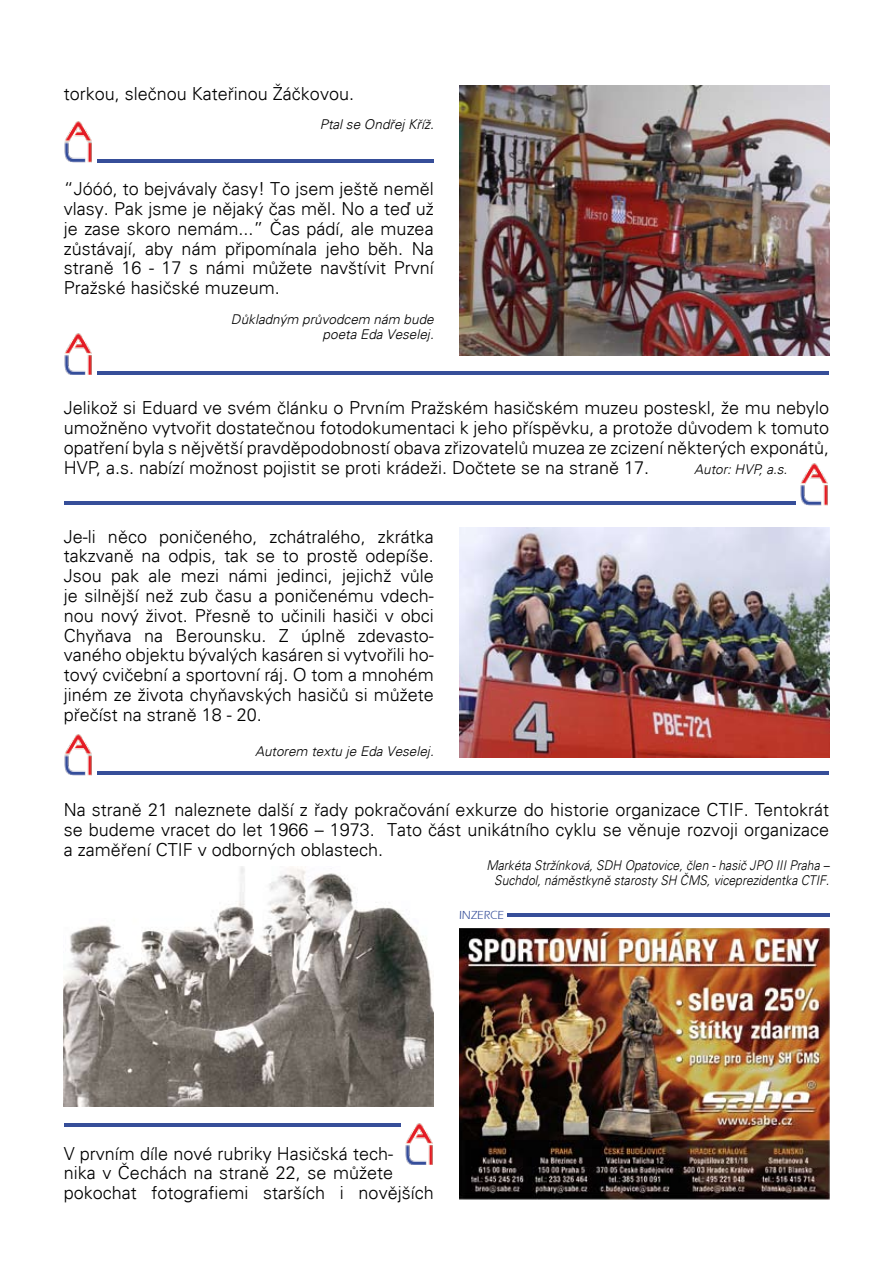
<style>
.page{position:relative;width:893px;height:1263px;background:#fff}
.page>*{position:absolute;margin:0;border:0;box-sizing:border-box;transform-origin:0 0}
.t1{font:18px/19.8px "USA Light";color:#000;text-align:justify}
.t2{font:italic 13.5px/14.9px "USA Light";color:#000;text-align:center;scale:.9 1}
.t3{font:italic 13.5px/14.9px "USA Light";color:#000;text-align:right}
.t4{font:12px "Erie";color:#364e99}
</style>
<div class="page">
<img style="left:64px;top:121px;width:28px;height:41px">
<hr style="left:97px;top:159px;width:337px;height:3px;background:#364e99">
<img style="left:64px;top:867px;width:370px;height:239px">
<img style="left:459px;top:85px;width:370px;height:270px">
<img style="left:64px;top:333px;width:28px;height:42px">
<hr style="left:97px;top:371px;width:732px;height:3px;background:#364e99">
<img style="left:800px;top:463px;width:28px;height:42px">
<hr style="left:64px;top:501px;width:732px;height:4px;background:#364e99">
<img style="left:459px;top:528px;width:370px;height:229px">
<img style="left:64px;top:734px;width:28px;height:41px">
<hr style="left:97px;top:772px;width:732px;height:3px;background:#364e99">
<img style="left:459px;top:929px;width:370px;height:270px">
<hr style="left:507px;top:913px;width:322px;height:3px;background:#364e99">
<img style="left:405px;top:1123px;width:28px;height:42px">
<hr style="left:64px;top:1123px;width:336px;height:3px;background:#364e99">
<p class="t1" style="left:64px;top:83px;width:292px">torkou, slečnou Kateřinou Žáčkovou.</p>
<p class="t3" style="left:320px;top:117px;width:115px">Ptal se Ondřej Kříž.</p>
<p class="t1" style="left:64px;top:179px;width:371px">“Jóóó, to bejvávaly časy! To jsem ještě neměl vlasy. Pak jsme je nějaký čas měl. No a teď už je zase skoro nemám...” Čas pádí, ale muzea zůstávají, aby nám připomínala jeho běh. Na straně 16 - 17 s námi můžete navštívit První Pražské hasičské muzeum.</p>
<p class="t3" style="left:231px;top:312px;width:204px">Důkladným průvodcem nám bude poeta Eda Veselej.</p>
<p class="t1" style="left:64px;top:398px;width:767px">Jelikož si Eduard ve svém článku o Prvním Pražském hasičském muzeu posteskl, že mu nebylo umožněno vytvořit dostatečnou fotodokumentaci k jeho příspěvku, a protože důvodem k tomuto opatření byla s nějvětší pravděpodobností obava zřizovatelů muzea ze zcizení některých exponátů, HVP, a.s. nabízí možnost pojistit se proti krádeži. Dočtete se na straně 17.</p>
<p class="t3" style="left:694px;top:461px;width:95px">Autor: HVP, a.s.</p>
<p class="t1" style="left:64px;top:526px;width:371px">Je-li něco poničeného, zchátralého, zkrátka takzvaně na odpis, tak se to prostě odepíše.<br>Jsou pak ale mezi námi jedinci, jejichž vůle je silnější než zub času a poničenému vdech&shy;nou nový život. Přesně to učinili hasiči v obci Chyňava na Berounsku. Z úplně zdevasto&shy;vaného objektu bývalých kasáren si vytvořili ho&shy;tový cvičební a sportovní ráj. O tom a mnohém jiném ze života chyňavských hasičů si můžete přečíst na straně 18 - 20.</p>
<p class="t3" style="left:255px;top:743px;width:180px">Autorem textu je Eda Veselej.</p>
<p class="t1" style="left:64px;top:800px;width:767px">Na straně 21 naleznete další z řady pokračování exkurze do historie organizace CTIF. Tentokrát se budeme vracet do let 1966 – 1973. Tato část unikátního cyklu se věnuje rozvoji organizace a zaměření CTIF v odborných oblastech.</p>
<p class="t2" style="left:486px;top:858px;width:382px">Markéta Stržínková, SDH Opatovice, člen - hasič JPO III Praha –<br>Suchdol, náměstkyně starosty SH ČMS, viceprezidentka CTIF.</p>
<p class="t4" style="left:459px;top:908px;width:46px">INZERCE</p>
<p class="t1" style="left:64px;top:1143px;width:371px;text-align:left">V prvním díle nové rubriky Hasičská tech-<br>nika v Čechách na straně 22, se můžete pokochat fotografiemi starších i novějších</p>
</div>
